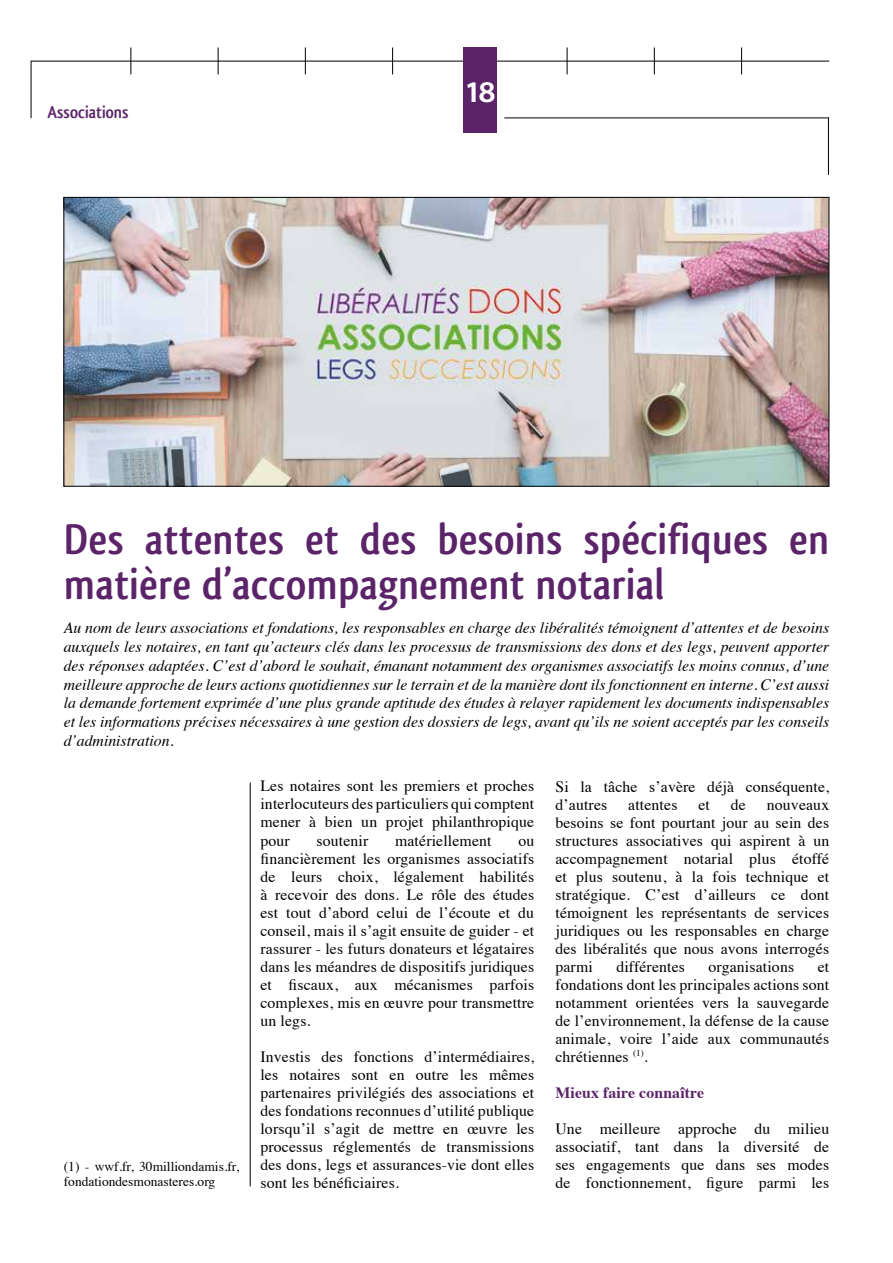
<style>
.page{position:relative;width:893px;height:1263px;background:#fff}
.page>*{position:absolute;margin:0;border:0;box-sizing:border-box;transform-origin:0 0}
.t1{font:700 45px/45px "Qlassik";letter-spacing:.01em;color:#5b2469}
.t2{font:700 30px "Santana";color:#fff}
.t3{font:700 18px "Qlassik";color:#5b2469}
.t4{font:15.75px/18px "Times";letter-spacing:.01em;color:#000;text-align:justify}
.t5{font:italic 15.75px/18.8px "Times";color:#000;text-align:justify}
.t6{font:700 15.75px "Times";letter-spacing:.01em;color:#5b2469}
.t7{font:13.5px/15px "Times";color:#000}
</style>
<div class="page">
<svg style="left:392px;top:47px;width:1px;height:27px"></svg>
<hr style="left:31px;top:61px;width:798px;height:1px;background:#000">
<hr style="left:31px;top:61px;width:1px;height:57px;background:#000">
<hr style="left:828px;top:118px;width:1px;height:57px;background:#000">
<hr style="left:250px;top:783px;width:1px;height:403px;background:#000">
<hr style="left:504px;top:118px;width:325px;height:1px;background:#000">
<div style="left:463px;top:47px;width:34px;height:85px;background:#5b2469"></div>
<svg style="left:305px;top:47px;width:1px;height:27px"></svg>
<svg style="left:218px;top:47px;width:1px;height:27px"></svg>
<svg style="left:130px;top:47px;width:1px;height:27px"></svg>
<svg style="left:567px;top:47px;width:1px;height:27px"></svg>
<svg style="left:741px;top:47px;width:1px;height:27px"></svg>
<svg style="left:654px;top:47px;width:1px;height:27px"></svg>
<img style="left:66px;top:199px;width:761px;height:285px">
<p class="t3" style="left:48px;top:102px;width:83px">Associations</p>
<h2 class="t2" style="left:464px;top:74px;width:33px">18</h2>
<h1 class="t1" style="left:64px;top:516px;width:766px">Des attentes et des besoins spécifiques en matière d’accompagnement notarial</h1>
<p class="t5" style="left:64px;top:618px;width:767px">Au nom de leurs associations et fondations, les responsables en charge des libéralités témoignent d’attentes et de besoins auxquels les notaires, en tant qu’acteurs clés dans les processus de transmissions des dons et des legs, peuvent apporter des réponses adaptées. C’est d’abord le souhait, émanant notamment des organismes associatifs les moins connus, d’une meilleure approche de leurs actions quotidiennes sur le terrain et de la manière dont ils fonctionnent en interne. C’est aussi la demande fortement exprimée d’une plus grande aptitude des études à relayer rapidement les documents indispensables et les informations précises nécessaires à une gestion des dossiers de legs, avant qu’ils ne soient acceptés par les conseils d’administration.</p>
<p class="t7" style="left:64px;top:1158px;width:177px">(1) - wwf.fr, 30milliondamis.fr, fondationdesmonasteres.org</p>
<p class="t4" style="left:260px;top:776px;width:275px">Les notaires sont les premiers et proches interlocuteurs des particuliers qui comptent mener à bien un projet philanthropique pour</p>
<p class="t4" style="left:316px;top:830px;width:53px">soutenir</p>
<p class="t4" style="left:395px;top:830px;width:98px">matériellement</p>
<p class="t4" style="left:260px;top:830px;width:275px;text-indent:258px">ou financièrement les organismes associatifs de leurs choix, légalement habilités à recevoir des dons. Le rôle des études est tout d’abord celui de l’écoute et du conseil, mais il s’agit ensuite de guider - et rassurer - les futurs donateurs et légataires dans les méandres de dispositifs juridiques et fiscaux, aux mécanismes parfois complexes, mis en œuvre pour transmettre un legs.</p>
<p class="t4" style="left:260px;top:1046px;width:275px">Investis des fonctions d’intermédiaires, les notaires sont en outre les mêmes partenaires privilégiés des associations et des fondations reconnues d’utilité publique lorsqu’il s’agit de mettre en œuvre les processus réglementés de transmissions des dons, legs et assurances-vie dont elles sont les bénéficiaires.</p>
<p class="t4" style="left:555px;top:776px;width:275px">Si la tâche s’avère déjà conséquente, d’autres</p>
<p class="t4" style="left:628px;top:794px;width:51px">attentes</p>
<p class="t4" style="left:698px;top:794px;width:13px">et</p>
<p class="t4" style="left:731px;top:794px;width:17px">de</p>
<p class="t4" style="left:555px;top:794px;width:275px;text-indent:211px">nouveaux besoins se font pourtant jour au sein des structures associatives qui aspirent à un accompagnement notarial plus étoffé et plus soutenu, à la fois technique et stratégique. C’est d’ailleurs ce dont témoignent les représentants de services juridiques ou les responsables en charge des libéralités que nous avons interrogés parmi</p>
<p class="t4" style="left:616px;top:956px;width:70px">différentes</p>
<p class="t4" style="left:708px;top:956px;width:87px">organisations</p>
<p class="t4" style="left:555px;top:956px;width:275px;text-indent:262px">et fondations dont les principales actions sont notamment orientées vers la sauvegarde de l’environnement, la défense de la cause animale, voire l’aide aux communautés chrétiennes <sup>(1)</sup>.</p>
<p class="t6" style="left:555px;top:1077px;width:150px">Mieux faire connaître</p>
<p class="t4" style="left:555px;top:1118px;width:275px">Une meilleure approche du milieu associatif, tant dans la diversité de ses engagements que dans ses modes de fonctionnement, figure parmi les</p>
</div>
